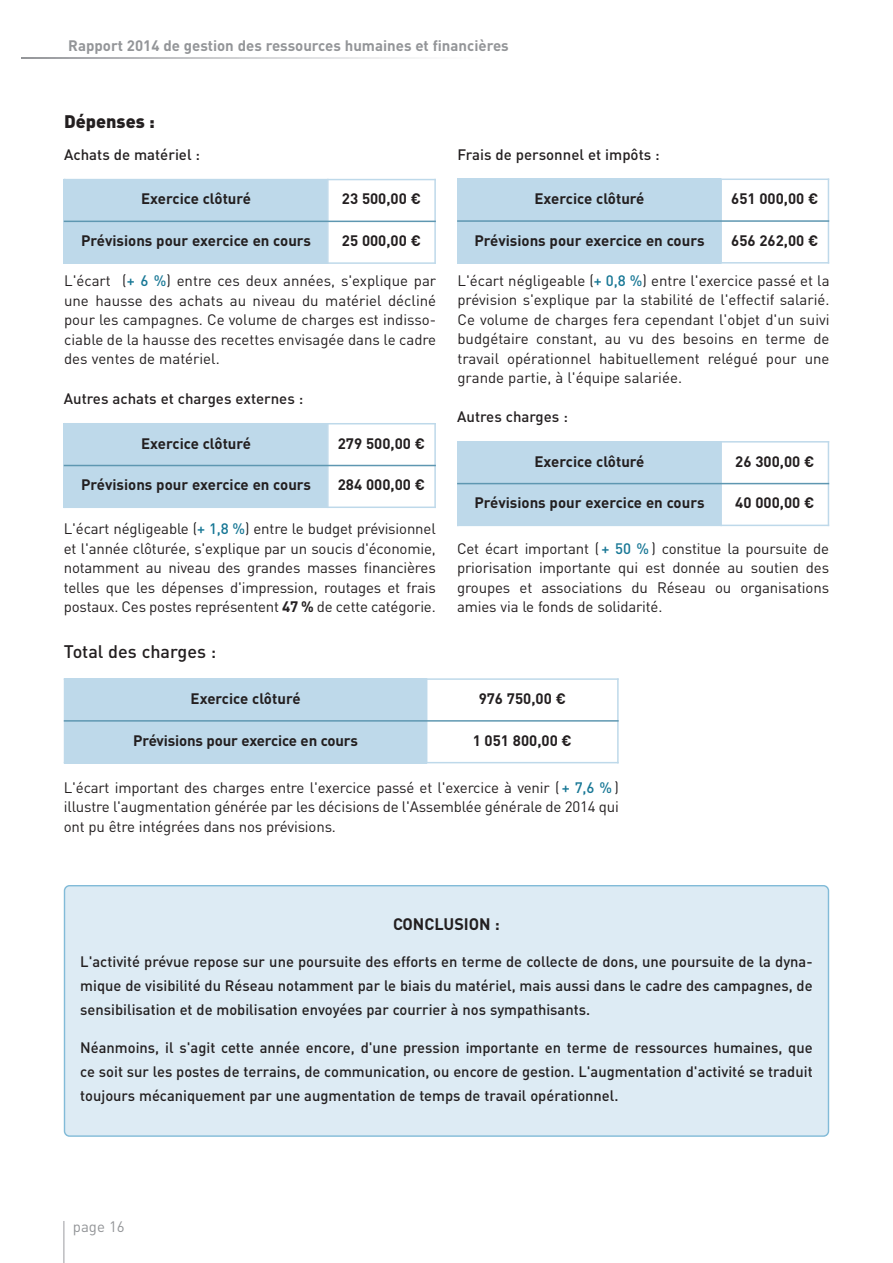
<style>
.page{position:relative;width:893px;height:1263px;background:#fff}
.page>*{position:absolute;margin:0;border:0;box-sizing:border-box;transform-origin:0 0}
.t1{font:500 18px "DIN Pro";color:#231f20}
.t2{font:900 18px "DIN Pro";color:#231f20}
.t3{font:700 16.5px "DIN Pro";color:#231f20}
.t4{font:15px/19.5px "DIN Pro";letter-spacing:-.01em;color:#231f20;text-align:justify}
.t5{font:500 15px/24px "DIN Pro";color:#231f20;text-align:justify}
.t6{font:700 15px "DIN Pro";color:#231f20}
.t7{font:700 15px "DIN Pro";color:#939598}
.t8{font:15px "DIN Pro";color:#939598}
.s1{font-weight:500;color:#177795}
.s2{font-weight:700}
</style>
<div class="page">
<hr style="left:63px;top:1221px;width:2px;height:42px;background:#bcbdc0">
<div style="left:64px;top:423px;width:264px;height:42px;background:#bed9ea"></div>
<div style="left:64px;top:465px;width:264px;height:43px;background:#bed9ea"></div>
<hr style="left:327px;top:423px;width:2px;height:85px;background:#bed9ea">
<hr style="left:434px;top:423px;width:2px;height:85px;background:#bed9ea">
<hr style="left:64px;top:423px;width:372px;height:1px;background:#bed9ea">
<hr style="left:64px;top:465px;width:372px;height:1px;background:#5e97b1">
<hr style="left:64px;top:506px;width:372px;height:2px;background:#bed9ea">
<div style="left:64px;top:179px;width:264px;height:42px;background:#bed9ea"></div>
<div style="left:64px;top:221px;width:264px;height:43px;background:#bed9ea"></div>
<hr style="left:327px;top:179px;width:2px;height:85px;background:#bed9ea">
<hr style="left:434px;top:179px;width:2px;height:85px;background:#bed9ea">
<hr style="left:64px;top:179px;width:372px;height:1px;background:#bed9ea">
<hr style="left:64px;top:221px;width:372px;height:1px;background:#5e97b1">
<hr style="left:64px;top:262px;width:372px;height:2px;background:#bed9ea">
<div style="left:457px;top:441px;width:264px;height:43px;background:#bed9ea"></div>
<div style="left:457px;top:484px;width:264px;height:42px;background:#bed9ea"></div>
<hr style="left:720px;top:441px;width:2px;height:85px;background:#bed9ea">
<hr style="left:828px;top:441px;width:1px;height:85px;background:#bed9ea">
<hr style="left:457px;top:441px;width:372px;height:2px;background:#bed9ea">
<hr style="left:457px;top:483px;width:372px;height:1px;background:#5e97b1">
<hr style="left:457px;top:525px;width:372px;height:1px;background:#bed9ea">
<div style="left:457px;top:179px;width:264px;height:42px;background:#bed9ea"></div>
<div style="left:457px;top:221px;width:264px;height:43px;background:#bed9ea"></div>
<hr style="left:720px;top:179px;width:2px;height:85px;background:#bed9ea">
<hr style="left:828px;top:179px;width:1px;height:85px;background:#bed9ea">
<hr style="left:457px;top:179px;width:372px;height:1px;background:#bed9ea">
<hr style="left:457px;top:220px;width:372px;height:2px;background:#5e97b1">
<hr style="left:457px;top:262px;width:372px;height:2px;background:#bed9ea">
<div style="left:64px;top:678px;width:363px;height:43px;background:#bed9ea"></div>
<div style="left:64px;top:721px;width:363px;height:42px;background:#bed9ea"></div>
<hr style="left:617px;top:678px;width:2px;height:85px;background:#bed9ea">
<hr style="left:64px;top:678px;width:555px;height:2px;background:#bed9ea">
<hr style="left:64px;top:720px;width:555px;height:2px;background:#5e97b1">
<hr style="left:64px;top:762px;width:555px;height:1px;background:#bed9ea">
<div style="left:64px;top:885px;width:765px;height:252px;background:#ddebf4"></div>
<p class="t7" style="left:68px;top:35px;width:442px">Rapport 2014 de gestion des ressources humaines et financières</p>
<p class="t2" style="left:64px;top:109px;width:92px">Dépenses :</p>
<p class="t5" style="left:64px;top:142px;width:138px">Achats de matériel :</p>
<p class="t6" style="left:141px;top:189px;width:111px">Exercice clôturé</p>
<p class="t6" style="left:342px;top:189px;width:81px">23 500,00 €</p>
<p class="t6" style="left:81px;top:231px;width:231px">Prévisions pour exercice en cours</p>
<p class="t6" style="left:342px;top:231px;width:81px">25 000,00 €</p>
<p class="t4" style="left:64px;top:270px;width:374px">L'écart (<span class="s1">+ 6 %</span>) entre ces deux années, s'explique par une hausse des achats au niveau du matériel décliné pour les campagnes. Ce volume de charges est indisso&shy;ciable de la hausse des recettes envisagée dans le cadre des ventes de matériel.</p>
<p class="t5" style="left:64px;top:386px;width:241px">Autres achats et charges externes :</p>
<p class="t6" style="left:141px;top:433px;width:111px">Exercice clôturé</p>
<p class="t6" style="left:338px;top:433px;width:89px">279 500,00 €</p>
<p class="t6" style="left:81px;top:475px;width:231px">Prévisions pour exercice en cours</p>
<p class="t6" style="left:338px;top:475px;width:89px">284 000,00 €</p>
<p class="t4" style="left:64px;top:519px;width:374px">L'écart négligeable (<span class="s1">+ 1,8 %</span>) entre le budget prévisionnel et l'année clôturée, s'explique par un soucis d'économie, notamment au niveau des grandes masses financières telles que les dépenses d'impression, routages et frais postaux. Ces postes représentent <span class="s2">47 %</span> de cette catégorie.</p>
<p class="t5" style="left:457px;top:142px;width:204px">Frais de personnel et impôts :</p>
<p class="t6" style="left:535px;top:188px;width:111px">Exercice clôturé</p>
<p class="t6" style="left:731px;top:188px;width:89px">651 000,00 €</p>
<p class="t6" style="left:474px;top:230px;width:231px">Prévisions pour exercice en cours</p>
<p class="t6" style="left:731px;top:230px;width:89px">656 262,00 €</p>
<p class="t4" style="left:457px;top:270px;width:374px">L'écart négligeable (<span class="s1">+ 0,8 %</span>) entre l'exercice passé et la prévision s'explique par la stabilité de l'effectif salarié.<br>Ce volume de charges fera cependant l'objet d'un suivi budgétaire constant, au vu des besoins en terme de travail opérationnel habituellement relégué pour une grande partie, à l'équipe salariée.</p>
<p class="t5" style="left:457px;top:404px;width:112px">Autres charges :</p>
<p class="t6" style="left:535px;top:451px;width:111px">Exercice clôturé</p>
<p class="t6" style="left:735px;top:451px;width:81px">26 300,00 €</p>
<p class="t6" style="left:474px;top:493px;width:231px">Prévisions pour exercice en cours</p>
<p class="t6" style="left:735px;top:493px;width:81px">40 000,00 €</p>
<p class="t4" style="left:457px;top:538px;width:374px">Cet écart important ( <span class="s1">+ 50 %</span> ) constitue la poursuite de priorisation importante qui est donnée au soutien des groupes et associations du Réseau ou organisations amies via le fonds de solidarité.</p>
<p class="t1" style="left:64px;top:639px;width:154px">Total des charges :</p>
<p class="t6" style="left:191px;top:688px;width:111px">Exercice clôturé</p>
<p class="t6" style="left:479px;top:688px;width:89px">976 750,00 €</p>
<p class="t6" style="left:133px;top:730px;width:226px">Prévisions pour exercice en cours</p>
<p class="t6" style="left:473px;top:730px;width:101px">1 051 800,00 €</p>
<p class="t4" style="left:64px;top:777px;width:557px">L'écart important des charges entre l'exercice passé et l'exercice à venir ( <span class="s1">+ 7,6 %</span> ) illustre l'augmentation générée par les décisions de l'Assemblée générale de 2014 qui ont pu être intégrées dans nos prévisions.</p>
<p class="t3" style="left:393px;top:913px;width:108px">CONCLUSION :</p>
<p class="t5" style="left:80px;top:949px;width:734px">L'activité prévue repose sur une poursuite des efforts en terme de collecte de dons, une poursuite de la dyna&shy;mique de visibilité du Réseau notamment par le biais du matériel, mais aussi dans le cadre des campagnes, de sensibilisation et de mobilisation envoyées par courrier à nos sympathisants.</p>
<p class="t5" style="left:80px;top:1035px;width:734px">Néanmoins, il s'agit cette année encore, d'une pression importante en terme de ressources humaines, que ce soit sur les postes de terrains, de communication, ou encore de gestion. L'augmentation d'activité se traduit toujours mécaniquement par une augmentation de temps de travail opérationnel.</p>
<p class="t8" style="left:73px;top:1216px;width:53px">page 16</p>
</div>
